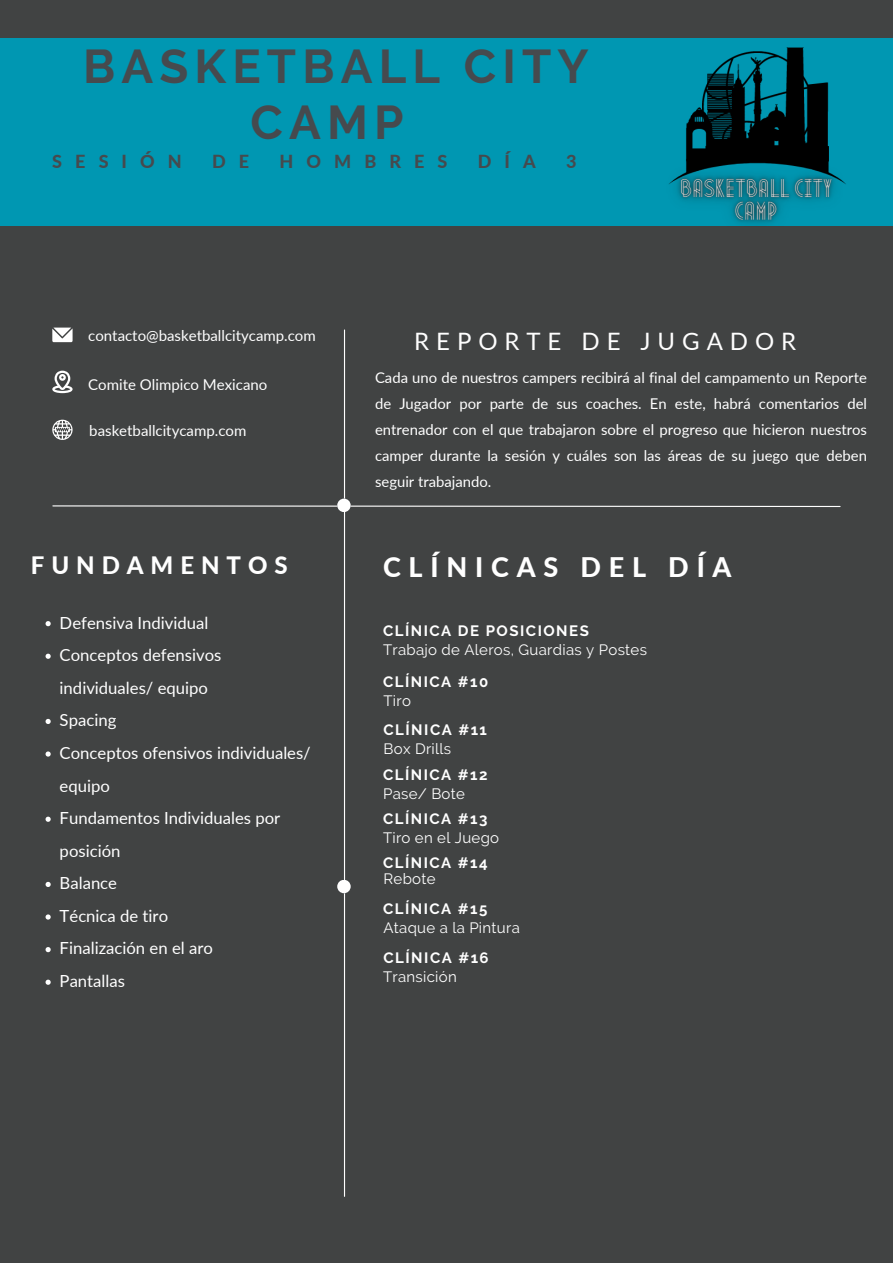
<style>
.page{position:relative;width:893px;height:1263px;background:#414343}
.page>*{position:absolute;margin:0;border:0;box-sizing:border-box;transform-origin:0 0}
.t1{font:700 47.25px/56.2px "Raleway";letter-spacing:.13em;color:#464a4e;text-align:center}
.t2{font:800 27px "Lato";letter-spacing:.29em;color:#fff}
.t3{font:24px "Lato";letter-spacing:.29em;color:#fefefe}
.t4{font:800 24px "Lato";letter-spacing:.29em;color:#fff}
.t5{font:800 18px "Lato";letter-spacing:.725em;color:#464a4e}
.t6{font:16.73px/32.6px "Lato";color:#fff}
.t7{font:15px "Raleway";letter-spacing:.02em;color:#fff}
.t8{font:700 15px "Raleway";letter-spacing:.1em;color:#fff}
.t9{font:15px "Lato";color:#fff}
.t10{font:14.85px/25.9px "Lato";color:#fff;text-align:justify}
</style>
<div class="page">
<div style="left:0;top:38px;width:893px;height:188px;background:#0097b2"></div>
<svg style="left:52px;top:328px;width:21px;height:14px"></svg>
<svg style="left:52px;top:371px;width:21px;height:22px"></svg>
<svg style="left:52px;top:420px;width:21px;height:20px"></svg>
<hr style="left:344px;top:330px;width:1px;height:866px;background:#fff">
<svg style="left:52px;top:505px;width:789px;height:2px;background:#abacac"></svg>
<div style="left:337px;top:499px;width:14px;height:13px;background:#fff;border-radius:50%"></div>
<div style="left:337px;top:880px;width:14px;height:13px;background:#fff;border-radius:50%"></div>
<svg style="left:46px;top:621px;width:5px;height:5px"></svg>
<svg style="left:46px;top:654px;width:5px;height:5px"></svg>
<svg style="left:46px;top:719px;width:5px;height:5px"></svg>
<svg style="left:46px;top:751px;width:5px;height:6px"></svg>
<svg style="left:46px;top:817px;width:5px;height:5px"></svg>
<svg style="left:46px;top:882px;width:5px;height:5px"></svg>
<svg style="left:46px;top:914px;width:5px;height:5px"></svg>
<svg style="left:46px;top:947px;width:5px;height:5px"></svg>
<svg style="left:46px;top:980px;width:5px;height:5px"></svg>
<img style="left:669px;top:47px;width:177px;height:177px">
<h1 class="t1" style="left:83px;top:38px;width:507px">BASKETBALL CITY<br>CAMP</h1>
<p class="t5" style="left:52px;top:150px;width:131px">SESIÓN</p>
<p class="t5" style="left:212px;top:150px;width:39px">D E</p>
<p class="t5" style="left:280px;top:150px;width:169px">HOMBRES</p>
<p class="t5" style="left:478px;top:150px;width:59px">DÍA</p>
<p class="t5" style="left:566px;top:150px;width:12px">3</p>
<p class="t9" style="left:88px;top:326px;width:229px">contacto@basketballcitycamp.com</p>
<p class="t9" style="left:88px;top:375px;width:181px">Comite Olimpico Mexicano</p>
<p class="t9" style="left:89px;top:421px;width:159px">basketballcitycamp.com</p>
<h3 class="t4" style="left:31px;top:550px;width:258px">FUNDAMENTOS</h3>
<p class="t6" style="left:60px;top:606px;width:253px">Defensiva Individual<br>Conceptos defensivos individuales/ equipo<br>Spacing<br>Conceptos ofensivos individuales/ equipo<br>Fundamentos Individuales por posición<br>Balance<br>Técnica de tiro<br>Finalización en el aro<br>Pantallas</p>
<h3 class="t3" style="left:414px;top:327px;width:383px">REPORTE DE JUGADOR</h3>
<p class="t10" style="left:375px;top:365px;width:493px">Cada uno de nuestros campers recibirá al final del campamento un Reporte de Jugador por parte de sus coaches. En este, habrá comentarios del entrenador con el que trabajaron sobre el progreso que hicieron nuestros camper durante la sesión y cuáles son las áreas de su juego que deben seguir trabajando.</p>
<h2 class="t2" style="left:383px;top:550px;width:350px">CLÍNICAS DEL DÍA</h2>
<p class="t8" style="left:383px;top:622px;width:207px">CLÍNICA DE POSICIONES</p>
<p class="t8" style="left:383px;top:673px;width:107px">CLÍNICA #10</p>
<p class="t7" style="left:383px;top:692px;width:29px">Tiro</p>
<p class="t8" style="left:383px;top:721px;width:105px">CLÍNICA #11</p>
<p class="t7" style="left:383px;top:641px;width:265px">Trabajo de Aleros, Guardias y Postes</p>
<p class="t7" style="left:383px;top:740px;width:69px">Box Drills</p>
<p class="t7" style="left:383px;top:785px;width:83px">Pase/ Bote</p>
<p class="t7" style="left:383px;top:829px;width:118px">Tiro en el Juego</p>
<p class="t7" style="left:383px;top:870px;width:54px">Rebote</p>
<p class="t8" style="left:383px;top:765px;width:106px">CLÍNICA #12</p>
<p class="t8" style="left:383px;top:810px;width:106px">CLÍNICA #13</p>
<p class="t8" style="left:383px;top:854px;width:106px">CLÍNICA #14</p>
<p class="t8" style="left:383px;top:900px;width:106px">CLÍNICA #15</p>
<p class="t7" style="left:383px;top:919px;width:138px">Ataque a la Pintura</p>
<p class="t7" style="left:383px;top:968px;width:75px">Transición</p>
<p class="t8" style="left:383px;top:948px;width:107px">CLÍNICA #16</p>
</div>
